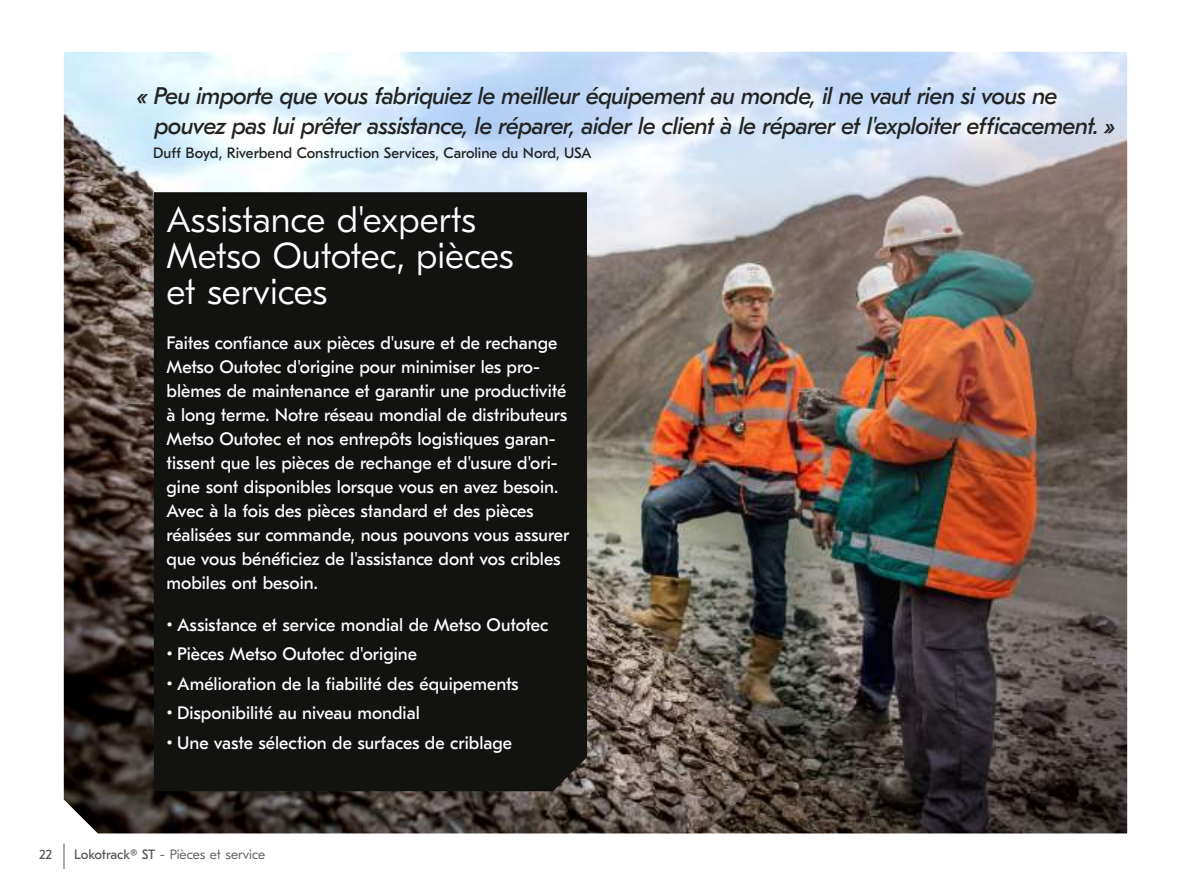
<style>
.page{position:relative;width:1191px;height:893px;background:#fff}
.page>*{position:absolute;margin:0;border:0;box-sizing:border-box;transform-origin:0 0}
.t1{font:300 36px/36px "GT Eesti Pro Text";color:#fff}
.t2{font:italic 24px/30px "GT Eesti Pro Text";letter-spacing:-.025em;color:#222221}
.t3{font:18px/24px "GT Eesti Pro Text";color:#fff}
.t4{font:15px "GT Eesti Pro Text";color:#222221}
.t5{font:300 13.5px "GT Eesti Pro Text";color:#585857}
.t6{font:13.5px "GT Eesti Pro Text";color:#585857}
.s1{font-weight:400}
</style>
<div class="page">
<img style="left:64px;top:52px;width:1063px;height:781px">
<div style="left:154px;top:192px;width:433px;height:599px;background:#121311"></div>
<svg style="left:64px;top:843px;width:1px;height:26px"></svg>
<h2 class="t2" style="left:154px;top:81px;width:962px;text-indent:-18px">« Peu importe que vous fabriquiez le meilleur équipement au monde, il ne vaut rien si vous ne pouvez pas lui prêter assistance, le réparer, aider le client à le réparer et l'exploiter efficacement. »</h2>
<p class="t4" style="left:153px;top:145px;width:440px">Duff Boyd, Riverbend Construction Services, Caroline du Nord, USA</p>
<h1 class="t1" style="left:167px;top:202px;width:348px">Assistance d'experts<br>Metso Outotec, pièces et services</h1>
<p class="t3" style="left:167px;top:331px;width:404px">Faites confiance aux pièces d'usure et de rechange Metso Outotec d'origine pour minimiser les pro&shy;blèmes de maintenance et garantir une productivité à long terme. Notre réseau mondial de distributeurs Metso Outotec et nos entrepôts logistiques garan&shy;tissent que les pièces de rechange et d'usure d'ori&shy;gine sont disponibles lorsque vous en avez besoin.<br>Avec à la fois des pièces standard et des pièces réalisées sur commande, nous pouvons vous assurer que vous bénéficiez de l'assistance dont vos cribles mobiles ont besoin.</p>
<p class="t3" style="left:167px;top:613px;width:383px">• Assistance et service mondial de Metso Outotec</p>
<p class="t3" style="left:167px;top:643px;width:252px">• Pièces Metso Outotec d'origine</p>
<p class="t3" style="left:167px;top:672px;width:353px">• Amélioration de la fiabilité des équipements</p>
<p class="t3" style="left:167px;top:702px;width:255px">• Disponibilité au niveau mondial</p>
<p class="t3" style="left:167px;top:731px;width:347px">• Une vaste sélection de surfaces de criblage</p>
<p class="t6" style="left:39px;top:847px;width:15px">22</p>
<p class="t5" style="left:74px;top:847px;width:192px"><span class="s1">Lokotrack® ST</span> - Pièces et service</p>
</div>
